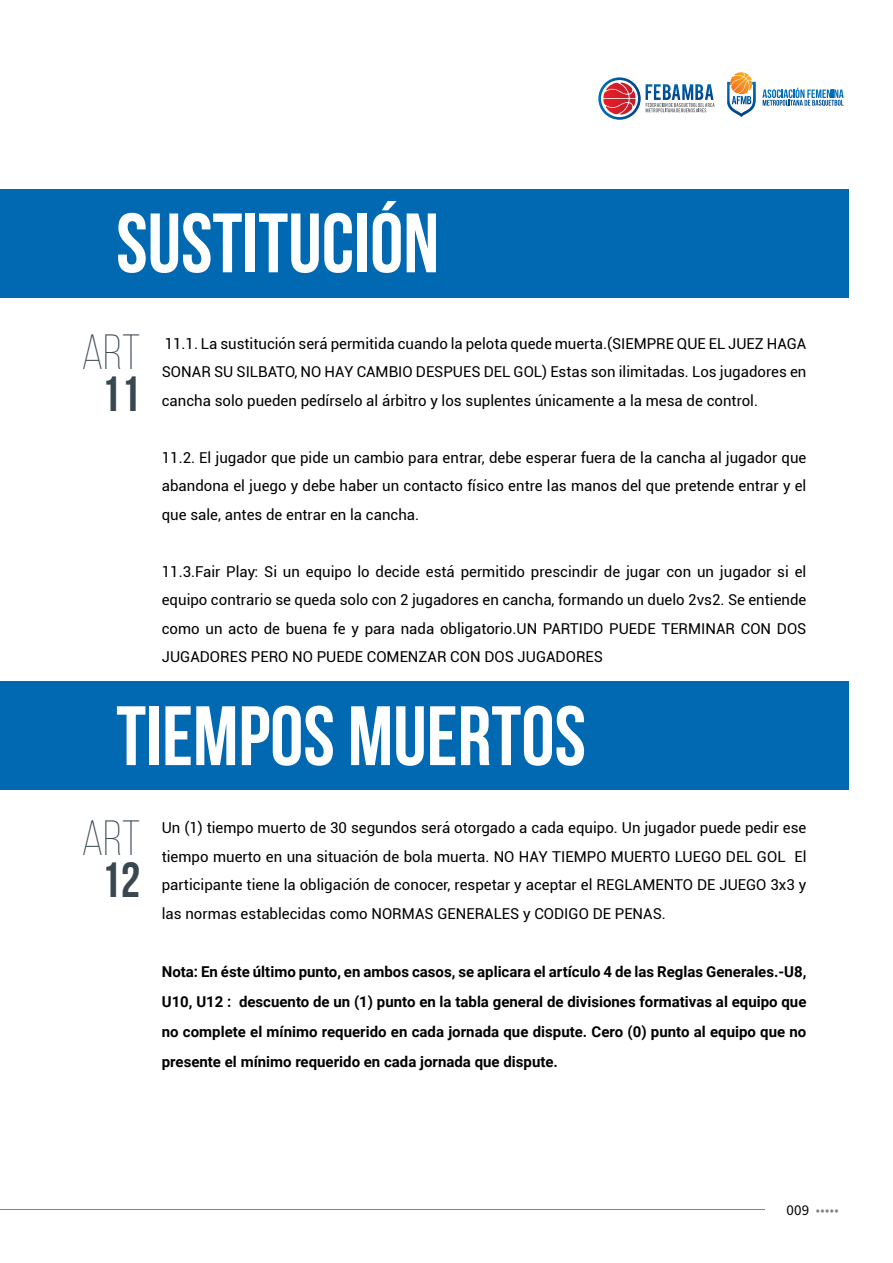
<style>
.page{position:relative;width:893px;height:1263px;background:#fff}
.page>*{position:absolute;margin:0;border:0;box-sizing:border-box;transform-origin:0 0}
.t1{font:84px "Bebas Neue";color:#fff}
.t2{font:300 49.35px "Bebas Neue";color:#39474f}
.t3{font:700 49.35px "Bebas Neue";color:#39474f}
.t4{font:15px/28.5px "Roboto";color:#000;text-align:justify}
.t5{font:700 15px/30px "Roboto";color:#000;text-align:justify}
.t6{font:300 15px "Source Sans Pro";color:#808285}
.s1{font-weight:400;color:#000}
</style>
<div class="page">
<hr style="left:0;top:1209px;width:765px;height:1px;background:#808285">
<div style="left:0;top:189px;width:849px;height:108px;background:#0069b1"></div>
<div style="left:0;top:682px;width:849px;height:108px;background:#0069b1"></div>
<svg style="left:598px;top:77px;width:116px;height:43px"></svg>
<svg style="left:727px;top:72px;width:29px;height:45px"></svg>
<svg style="left:762px;top:88px;width:82px;height:18px"></svg>
<h1 class="t1" style="left:116px;top:197px;width:324px">SUSTITUCIÓN</h1>
<h2 class="t2" style="left:81px;top:326px;width:60px">Art</h2>
<h2 class="t3" style="left:101px;top:367px;width:41px">11</h2>
<p class="t4" style="left:162px;top:329px;width:646px">11.1. La sustitución será permitida cuando la pelota quede muerta.(SIEMPRE QUE EL JUEZ HAGA SONAR SU SILBATO, NO HAY CAMBIO DESPUES DEL GOL) Estas son ilimitadas. Los jugadores en cancha solo pueden pedírselo al árbitro y los suplentes únicamente a la mesa de control.</p>
<p class="t4" style="left:162px;top:443px;width:646px">11.2. El jugador que pide un cambio para entrar, debe esperar fuera de la cancha al jugador que abandona el juego y debe haber un contacto físico entre las manos del que pretende entrar y el que sale, antes de entrar en la cancha.</p>
<p class="t4" style="left:162px;top:557px;width:646px">11.3.Fair Play: Si un equipo lo decide está permitido prescindir de jugar con un jugador si el equipo contrario se queda solo con 2 jugadores en cancha, formando un duelo 2vs2. Se entiende como un acto de buena fe y para nada obligatorio.UN PARTIDO PUEDE TERMINAR CON DOS JUGADORES PERO NO PUEDE COMENZAR CON DOS JUGADORES</p>
<h1 class="t1" style="left:116px;top:690px;width:471px">TIEMPOS MUERTOS</h1>
<h2 class="t2" style="left:81px;top:812px;width:60px">Art</h2>
<h2 class="t3" style="left:101px;top:853px;width:41px">12</h2>
<p class="t4" style="left:162px;top:814px;width:646px">Un (1) tiempo muerto de 30 segundos será otorgado a cada equipo. Un jugador puede pedir ese tiempo muerto en una situación de bola muerta. NO HAY TIEMPO MUERTO LUEGO DEL GOL El participante tiene la obligación de conocer, respetar y aceptar el REGLAMENTO DE JUEGO 3x3 y las normas establecidas como NORMAS GENERALES y CODIGO DE PENAS.</p>
<p class="t5" style="left:162px;top:957px;width:646px">Nota: En éste último punto, en ambos casos, se aplicara el artículo 4 de las Reglas Generales.-U8, U10, U12 : descuento de un (1) punto en la tabla general de divisiones formativas al equipo que no complete el mínimo requerido en cada jornada que dispute. Cero (0) punto al equipo que no presente el mínimo requerido en cada jornada que dispute.</p>
<p class="t6" style="left:786px;top:1200px;width:54px"><span class="s1">009</span> •••••</p>
</div>
